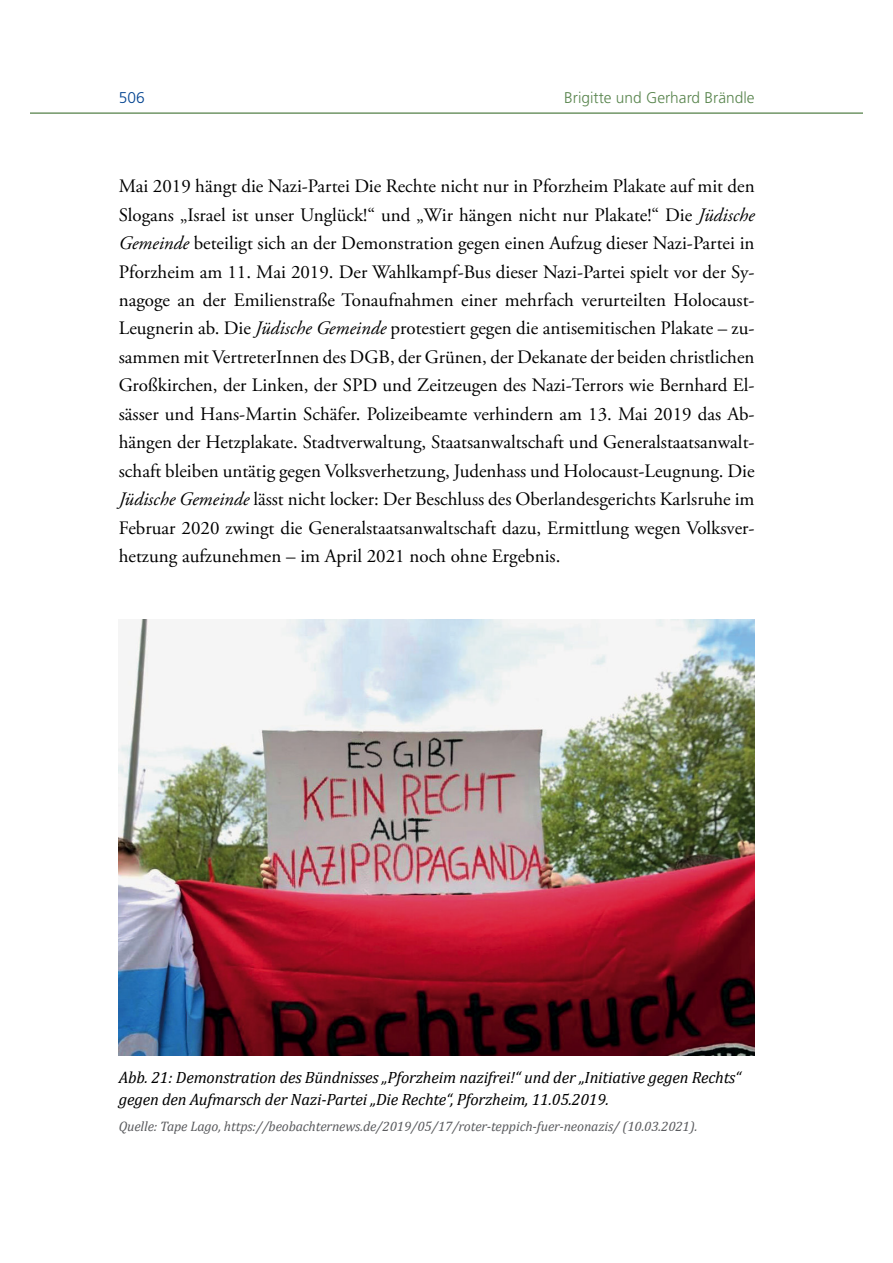
<style>
.page{position:relative;width:893px;height:1263px;background:#fff}
.page>*{position:absolute;margin:0;border:0;box-sizing:border-box;transform-origin:0 0}
.t1{font:18.9px/28.5px "Adobe Garamond Pro";color:#000;text-align:justify}
.t2{font:italic 16.35px/22.4px "Cambria";letter-spacing:-.01em;color:#000}
.t3{font:300 15.6px "Frutiger";color:#59854e}
.t4{font:300 15.6px "Frutiger";color:#004290}
.t5{font:italic 13.8px "Cambria";letter-spacing:-.01em;color:#5a5b5e}
.s1{font-style:italic}
</style>
<div class="page">
<hr style="left:31px;top:112px;width:831px;height:2px;background:#59854e">
<img style="left:119px;top:619px;width:636px;height:436px">
<p class="t4" style="left:119px;top:89px;width:27px">506</p>
<p class="t3" style="left:564px;top:89px;width:192px">Brigitte und Gerhard Brändle</p>
<p class="t1" style="left:119px;top:173px;width:637px">Mai 2019 hängt die Nazi-Partei Die Rechte nicht nur in Pforzheim Plakate auf mit den Slogans „Israel ist unser Unglück!“ und „Wir hängen nicht nur Plakate!“ Die <span class="s1">Jüdische Gemeinde</span> beteiligt sich an der Demonstration gegen einen Aufzug dieser Nazi-Partei in Pforzheim am 11. Mai 2019. Der Wahlkampf-Bus dieser Nazi-Partei spielt vor der Sy&shy;nagoge an der Emilienstraße Tonaufnahmen einer mehrfach verurteilten Holocaust-Leugnerin ab. Die <span class="s1">Jüdische Gemeinde</span> protestiert gegen die antisemitischen Plakate – zu&shy;sammen mit VertreterInnen des DGB, der Grünen, der Dekanate der beiden christlichen Großkirchen, der Linken, der SPD und Zeitzeugen des Nazi-Terrors wie Bernhard El&shy;sässer und Hans-Martin Schäfer. Polizeibeamte verhindern am 13. Mai 2019 das Ab&shy;hängen der Hetzplakate. Stadtverwaltung, Staatsanwaltschaft und Generalstaatsanwalt&shy;schaft bleiben untätig gegen Volksverhetzung, Judenhass und Holocaust-Leugnung. Die <span class="s1">Jüdische Gemeinde</span> lässt nicht locker: Der Beschluss des Oberlandesgerichts Karlsruhe im Februar 2020 zwingt die Generalstaatsanwaltschaft dazu, Ermittlung wegen Volksver&shy;hetzung aufzunehmen – im April 2021 noch ohne Ergebnis.</p>
<p class="t2" style="left:119px;top:1065px;width:624px">Abb. 21: Demonstration des Bündnisses „Pforzheim nazifrei!“ und der „Initiative gegen Rechts“ gegen den Aufmarsch der Nazi-Partei „Die Rechte“, Pforzheim, 11.05.2019.</p>
<p class="t5" style="left:119px;top:1116px;width:580px">Quelle: Tape Lago, https://beobachternews.de/2019/05/17/roter-teppich-fuer-neonazis/ (10.03.2021).</p>
</div>
